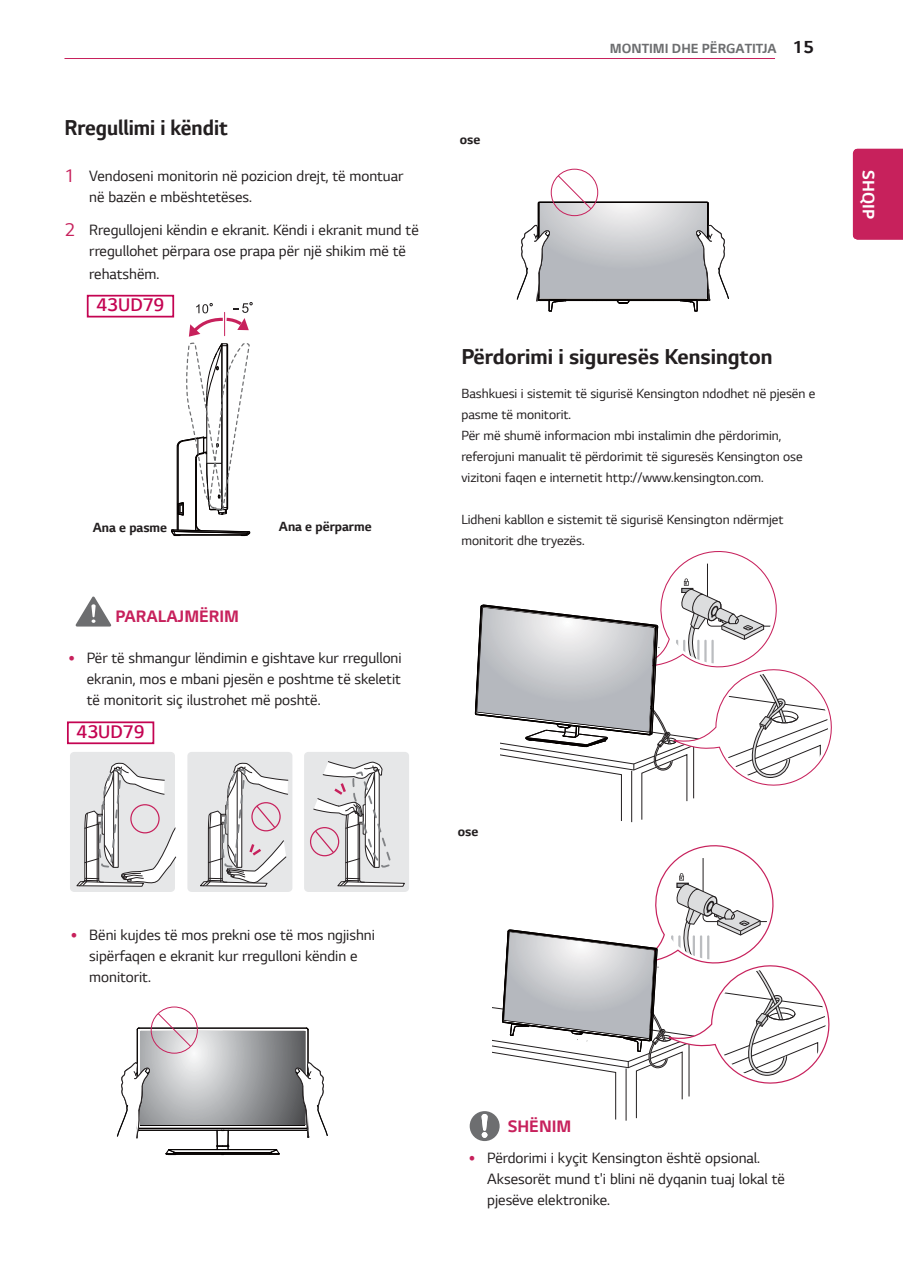
<style>
.page{position:relative;width:903px;height:1275px;background:#fff}
.page>*{position:absolute;margin:0;border:0;box-sizing:border-box;transform-origin:0 0}
.t1{font:700 22.75px "LG Smart";color:#231f20}
.t2{font:700 22.75px "LG Smart";color:#231f20;scale:.95 1}
.t3{font:700 21px "LG Smart";color:#fff}
.t4{font:300 19.25px "LG Smart";color:#c40452}
.t5{font:700 18.38px "LG Smart";color:#1c181b}
.t6{font:700 17.5px "LG Smart";color:#c7215c}
.t7{font:700 17.5px "LG Smart";color:#c7215c}
.t8{font:700 17.5px "LG Smart";color:#fff}
.t9{font:15.75px/21px "LG Smart";color:#231f20}
.t10{font:14px/21px "LG Smart";color:#231f20}
.t11{font:700 14px "LG Smart";color:#231f20}
.t12{font:700 14px "LG Smart";color:#6d6e70}
.s1{font-size:19.25px;color:#c7215c}
</style>
<div class="page">
<hr style="left:64px;top:58px;width:711px;height:1px;background:#c7215c">
<div style="left:853px;top:149px;width:50px;height:91px;background:#c7215c"></div>
<div style="left:187px;top:752px;width:105px;height:140px;background:#e6e7e8;border-radius:4px"></div>
<div style="left:70px;top:752px;width:105px;height:140px;background:#e6e7e8;border-radius:4px"></div>
<div style="left:304px;top:752px;width:105px;height:140px;background:#e6e7e8;border-radius:4px"></div>
<hr style="left:631px;top:771px;width:1px;height:51px;background:#231f20">
<svg style="left:475px;top:551px;width:357px;height:270px"></svg>
<svg style="left:470px;top:845px;width:360px;height:296px"></svg>
<div style="left:67px;top:721px;width:87px;height:23px;border:2px solid #c40452"></div>
<hr style="left:139px;top:1028px;width:167px;height:1px;background:#050100">
<hr style="left:137px;top:1030px;width:1px;height:97px;background:#050100">
<hr style="left:175px;top:1154px;width:104px;height:1px;background:#050100">
<hr style="left:166px;top:1153px;width:113px;height:1px;background:#050100">
<hr style="left:139px;top:1130px;width:167px;height:1px;background:#050100">
<hr style="left:141px;top:1031px;width:163px;height:1px;background:#050100">
<hr style="left:308px;top:1030px;width:1px;height:99px;background:#050100">
<hr style="left:223px;top:1152px;width:47px;height:1px;background:#050100">
<hr style="left:223px;top:1149px;width:53px;height:1px;background:#050100">
<hr style="left:169px;top:1149px;width:54px;height:1px;background:#050100">
<hr style="left:176px;top:1152px;width:47px;height:1px;background:#050100">
<svg style="left:217px;top:1130px;width:12px;height:21px"></svg>
<svg style="left:166px;top:1149px;width:10px;height:6px"></svg>
<svg style="left:269px;top:1149px;width:11px;height:6px"></svg>
<hr style="left:223px;top:1125px;width:81px;height:1px;background:#050100">
<hr style="left:141px;top:1125px;width:82px;height:1px;background:#050100">
<hr style="left:140px;top:1032px;width:1px;height:93px;background:#050100">
<hr style="left:223px;top:1128px;width:83px;height:1px;background:#050100">
<hr style="left:139px;top:1128px;width:84px;height:1px;background:#050100">
<svg style="left:304px;top:1028px;width:5px;height:5px"></svg>
<svg style="left:137px;top:1028px;width:5px;height:5px"></svg>
<hr style="left:304px;top:1032px;width:1px;height:93px;background:#050100">
<svg style="left:141px;top:1032px;width:163px;height:93px;background:#aaabad"></svg>
<svg style="left:294px;top:1063px;width:34px;height:75px"></svg>
<svg style="left:117px;top:1063px;width:34px;height:75px"></svg>
<div style="left:151px;top:1007px;width:47px;height:46px;border:1px solid #c7215c;border-radius:50%"></div>
<svg style="left:157px;top:1012px;width:35px;height:35px"></svg>
<svg style="left:517px;top:174px;width:212px;height:138px"></svg>
<svg style="left:69px;top:294px;width:336px;height:593px"></svg>
<h1 class="t2" style="left:64px;top:119px;width:174px">Rregullimi i këndit</h1>
<p class="t9" style="left:89px;top:167px;width:316px;text-indent:-25px"><span class="s1">1</span> Vendoseni monitorin në pozicion drejt, të montuar në bazën e mbështetëses.</p>
<p class="t9" style="left:89px;top:221px;width:331px;text-indent:-25px"><span class="s1">2</span> Rregullojeni këndin e ekranit. Këndi i ekranit mund të rregullohet përpara ose prapa për një shikim më të</p>
<p class="t9" style="left:89px;top:265px;width:72px">rehatshëm.</p>
<p class="t4" style="left:96px;top:297px;width:70px">43UD79</p>
<p class="t11" style="left:93px;top:522px;width:76px">Ana e pasme</p>
<p class="t11" style="left:279px;top:521px;width:94px">Ana e përparme</p>
<p class="t6" style="left:115px;top:610px;width:125px">PARALAJMËRIM</p>
<p class="t9" style="left:87px;top:649px;width:316px;text-align:justify">Për të shmangur lëndimin e gishtave kur rregulloni ekranin, mos e mbani pjesën e poshtme të skeletit të monitorit siç ilustrohet më poshtë.</p>
<p class="t4" style="left:77px;top:724px;width:70px">43UD79</p>
<p class="t9" style="left:89px;top:926px;width:287px">Bëni kujdes të mos prekni ose të mos ngjishni sipërfaqen e ekranit kur rregulloni këndin e monitorit.</p>
<p class="t11" style="left:460px;top:134px;width:22px">ose</p>
<p class="t12" style="left:610px;top:42px;width:168px">MONTIMI DHE PËRGATITJA</p>
<p class="t5" style="left:793px;top:40px;width:22px">15</p>
<h1 class="t1" style="left:461px;top:347px;width:313px">Përdorimi i siguresës Kensington</h1>
<p class="t10" style="left:461px;top:385px;width:356px">Bashkuesi i sistemit të sigurisë Kensington ndodhet në pjesën e pasme të monitorit.<br>Për më shumë informacion mbi instalimin dhe përdorimin, referojuni manualit të përdorimit të siguresës Kensington ose vizitoni faqen e internetit http://www.kensington.com.</p>
<p class="t10" style="left:461px;top:511px;width:324px">Lidheni kabllon e sistemit të sigurisë Kensington ndërmjet monitorit dhe tryezës.</p>
<p class="t11" style="left:458px;top:826px;width:22px">ose</p>
<p class="t8" style="left:875px;top:170px;width:50px;rotate:90deg">SHQIP</p>
<h2 class="t3" style="left:878px;top:176px;width:38px;rotate:90deg">ALB</h2>
<p class="t7" style="left:508px;top:1120px;width:65px">SHËNIM</p>
<p class="t9" style="left:487px;top:1149px;width:299px">Përdorimi i kyçit Kensington është opsional.<br>Aksesorët mund t'i blini në dyqanin tuaj lokal të pjesëve elektronike.</p>
</div>
